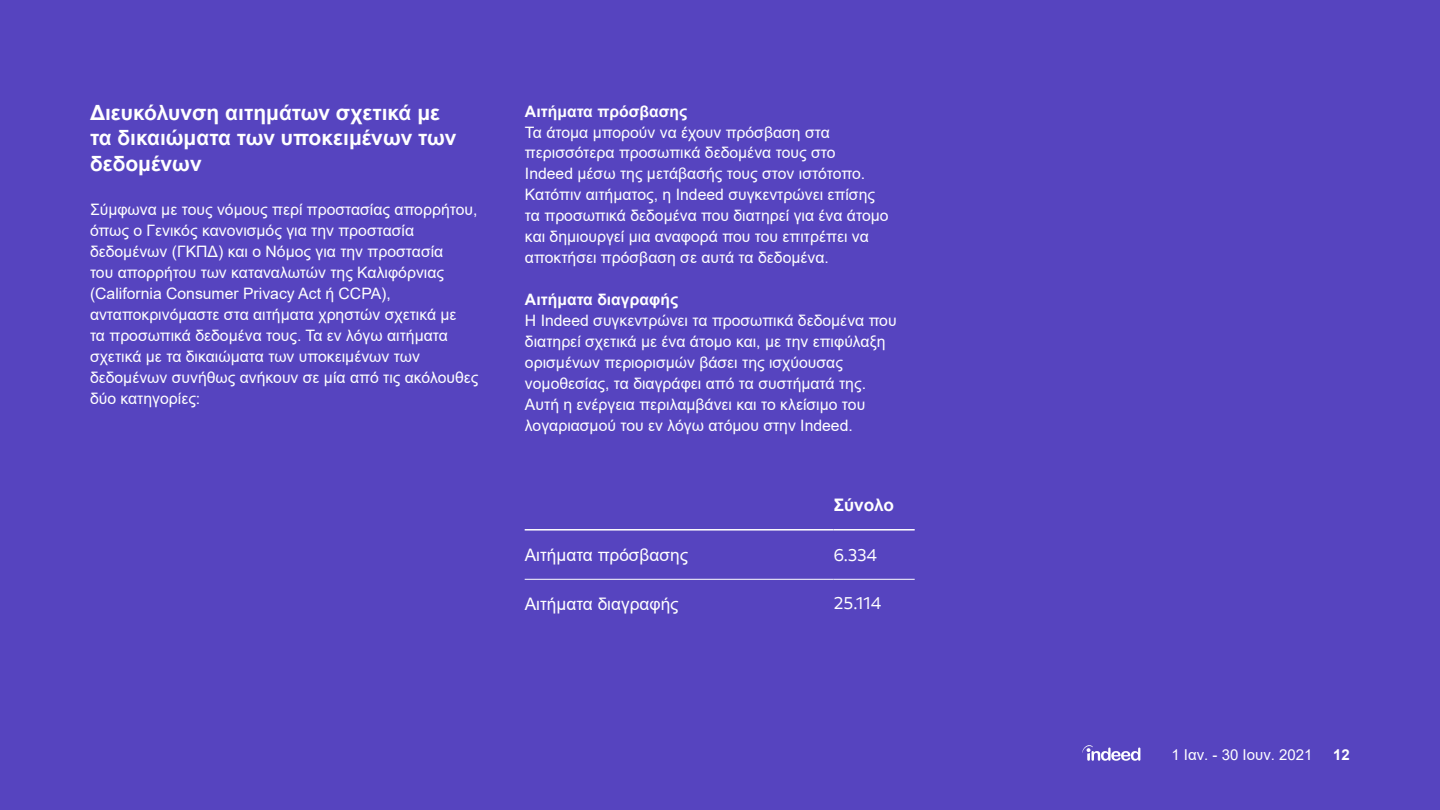
<style>
.page{position:relative;width:1440px;height:810px;background:#5644bf}
.page>*{position:absolute;margin:0;border:0;box-sizing:border-box;transform-origin:0 0}
.t1{font:700 21px/25.4px "Arial";color:#fff}
.t2{font:17.25px "Arial";color:#fff}
.t3{font:17.25px "Indeed Sans";color:#fff}
.t4{font:700 17.25px "Arial";color:#fff}
.t5{font:15.75px/21px "Arial";color:#fff}
.t6{font:700 15.75px "Arial";color:#fff}
.t7{font:15px "Arial";color:#fff}
.t8{font:700 15px "Arial";color:#fff}
</style>
<div class="page">
<hr style="left:525px;top:579px;width:309px;height:1px;background:#fff">
<hr style="left:834px;top:579px;width:81px;height:1px;background:#fff">
<hr style="left:525px;top:529px;width:309px;height:2px;background:#fff">
<hr style="left:834px;top:529px;width:81px;height:2px;background:#fff">
<svg style="left:1082px;top:745px;width:58px;height:16px"></svg>
<h1 class="t1" style="left:90px;top:101px;width:368px">Διευκόλυνση αιτημάτων σχετικά με τα δικαιώματα των υποκειμένων των δεδομένων</h1>
<p class="t5" style="left:90px;top:199px;width:390px">Σύμφωνα με τους νόμους περί προστασίας απορρήτου, όπως ο Γενικός κανονισμός για την προστασία δεδομένων (ΓΚΠΔ) και ο Νόμος για την προστασία<br>του απορρήτου των καταναλωτών της Καλιφόρνιας (California Consumer Privacy Act ή CCPA), ανταποκρινόμαστε στα αιτήματα χρηστών σχετικά με<br>τα προσωπικά δεδομένα τους. Τα εν λόγω αιτήματα σχετικά με τα δικαιώματα των υποκειμένων των δεδομένων συνήθως ανήκουν σε μία από τις ακόλουθες δύο κατηγορίες:</p>
<p class="t6" style="left:525px;top:100px;width:164px">Αιτήματα πρόσβασης</p>
<p class="t5" style="left:525px;top:121px;width:365px">Τα άτομα μπορούν να έχουν πρόσβαση στα περισσότερα προσωπικά δεδομένα τους στο<br>Indeed μέσω της μετάβασής τους στον ιστότοπο.<br>Κατόπιν αιτήματος, η Indeed συγκεντρώνει επίσης τα προσωπικά δεδομένα που διατηρεί για ένα άτομο και δημιουργεί μια αναφορά που του επιτρέπει να αποκτήσει πρόσβαση σε αυτά τα δεδομένα.</p>
<p class="t6" style="left:525px;top:289px;width:155px">Αιτήματα διαγραφής</p>
<p class="t5" style="left:525px;top:310px;width:373px">Η Indeed συγκεντρώνει τα προσωπικά δεδομένα που διατηρεί σχετικά με ένα άτομο και, με την επιφύλαξη ορισμένων περιορισμών βάσει της ισχύουσας νομοθεσίας, τα διαγράφει από τα συστήματά της.<br>Αυτή η ενέργεια περιλαμβάνει και το κλείσιμο του λογαριασμού του εν λόγω ατόμου στην Indeed.</p>
<p class="t4" style="left:834px;top:493px;width:62px">Σύνολο</p>
<p class="t2" style="left:525px;top:543px;width:165px">Αιτήματα πρόσβασης</p>
<p class="t3" style="left:834px;top:544px;width:45px">6.334</p>
<p class="t2" style="left:525px;top:592px;width:155px">Αιτήματα διαγραφής</p>
<p class="t3" style="left:834px;top:592px;width:49px">25.114</p>
<p class="t7" style="left:1171px;top:744px;width:143px">1 Ιαν. - 30 Ιουν. 2021</p>
<p class="t8" style="left:1333px;top:744px;width:18px">12</p>
</div>
